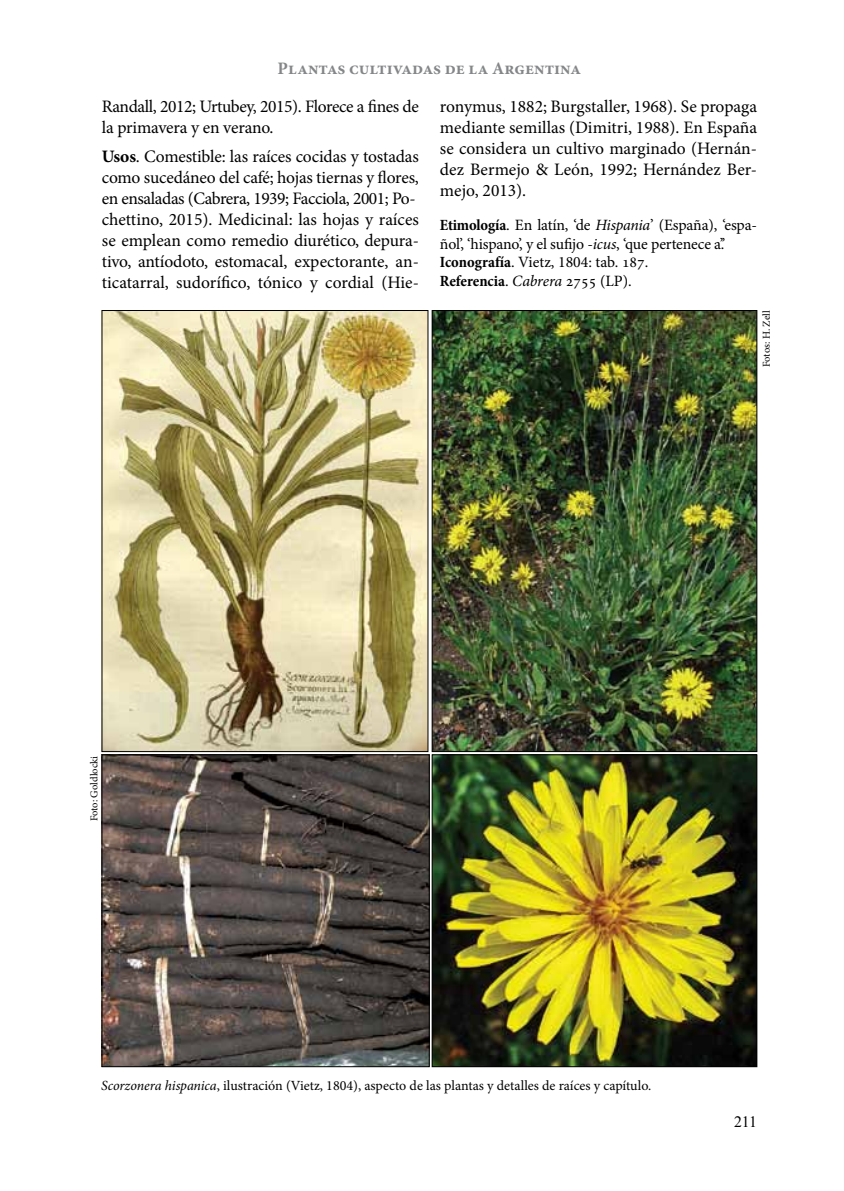
<style>
.page{position:relative;width:844px;height:1191px;background:#fff}
.page>*{position:absolute;margin:0;border:0;box-sizing:border-box;transform-origin:0 0}
.t1{font:17.5px/21px "Minion Pro";letter-spacing:-.005em;color:#000}
.t2{font:17.5px/21px "Minion Pro";letter-spacing:-.025em;color:#000}
.t3{font:700 17.5px "Minion Pro";color:#848688}
.t4{font:15.75px/18.9px "Minion Pro";letter-spacing:-.01em;color:#000}
.t5{font:15.75px "Times New Roman";color:#000}
.t6{font:14px "Minion Pro";color:#000}
.t7{font:10.5px "Minion Pro";letter-spacing:-.005em;color:#000}
.s1{font-weight:700}
.s2{font-weight:700;font-stretch:condensed}
.s3{font-style:italic}
</style>
<div class="page">
<img style="left:104px;top:312px;width:322px;height:438px">
<div style="left:102px;top:310px;width:326px;height:442px;border:1px solid #000"></div>
<img style="left:434px;top:312px;width:320px;height:438px">
<div style="left:432px;top:310px;width:324px;height:442px;border:1px solid #000"></div>
<img style="left:104px;top:756px;width:323px;height:309px">
<div style="left:102px;top:754px;width:327px;height:313px;border:1px solid #000"></div>
<img style="left:434px;top:756px;width:320px;height:309px">
<div style="left:432px;top:754px;width:324px;height:313px;border:1px solid #000"></div>
<p class="t3" style="left:277px;top:56px;width:305px">Plantas cultivadas de la Argentina</p>
<p class="t2" style="left:102px;top:96px;width:318px">Randall, 2012; Urtubey, 2015). Florece a fines de la primavera y en verano.</p>
<p class="t1" style="left:102px;top:146px;width:318px"><span class="s1">Usos</span>. Comestible: las raíces cocidas y tostadas como sucedáneo del café; hojas tiernas y flores, en ensaladas (Cabrera, 1939; Facciola, 2001; Po&shy;chettino, 2015). Medicinal: las hojas y raíces se emplean como remedio diurético, depura&shy;tivo, antíodoto, estomacal, expectorante, an&shy;ticatarral, sudorífico, tónico y cordial (Hie-</p>
<p class="t1" style="left:440px;top:96px;width:318px;text-align:justify">ronymus, 1882; Burgstaller, 1968). Se propaga mediante semillas (Dimitri, 1988). En España se considera un cultivo marginado (Hernán&shy;dez Bermejo &amp; León, 1992; Hernández Ber&shy;mejo, 2013).</p>
<p class="t4" style="left:440px;top:215px;width:318px"><span class="s2">Etimología</span>. En latín, ‘de <span class="s3">Hispania</span>’ (España), ‘espa&shy;ñol’, ‘hispano’, y el sufijo -<span class="s3">icus</span>, ‘que pertenece a’.’ <span class="s2">Iconografía</span>. Vietz, 1804: tab. 187.<br><span class="s2">Referencia</span>. <span class="s3">Cabrera</span> 2755 (LP).</p>
<p class="t7" style="left:759px;top:367px;width:58px;rotate:-90deg">Fotos: H. Zell</p>
<p class="t7" style="left:87px;top:821px;width:67px;rotate:-90deg">Foto: Goldlocki</p>
<p class="t6" style="left:101px;top:1076px;width:551px"><span class="s3">Scorzonera hispanica</span>, ilustración (Vietz, 1804), aspecto de las plantas y detalles de raíces y capítulo.</p>
<p class="t5" style="left:733px;top:1111px;width:25px">211</p>
</div>
